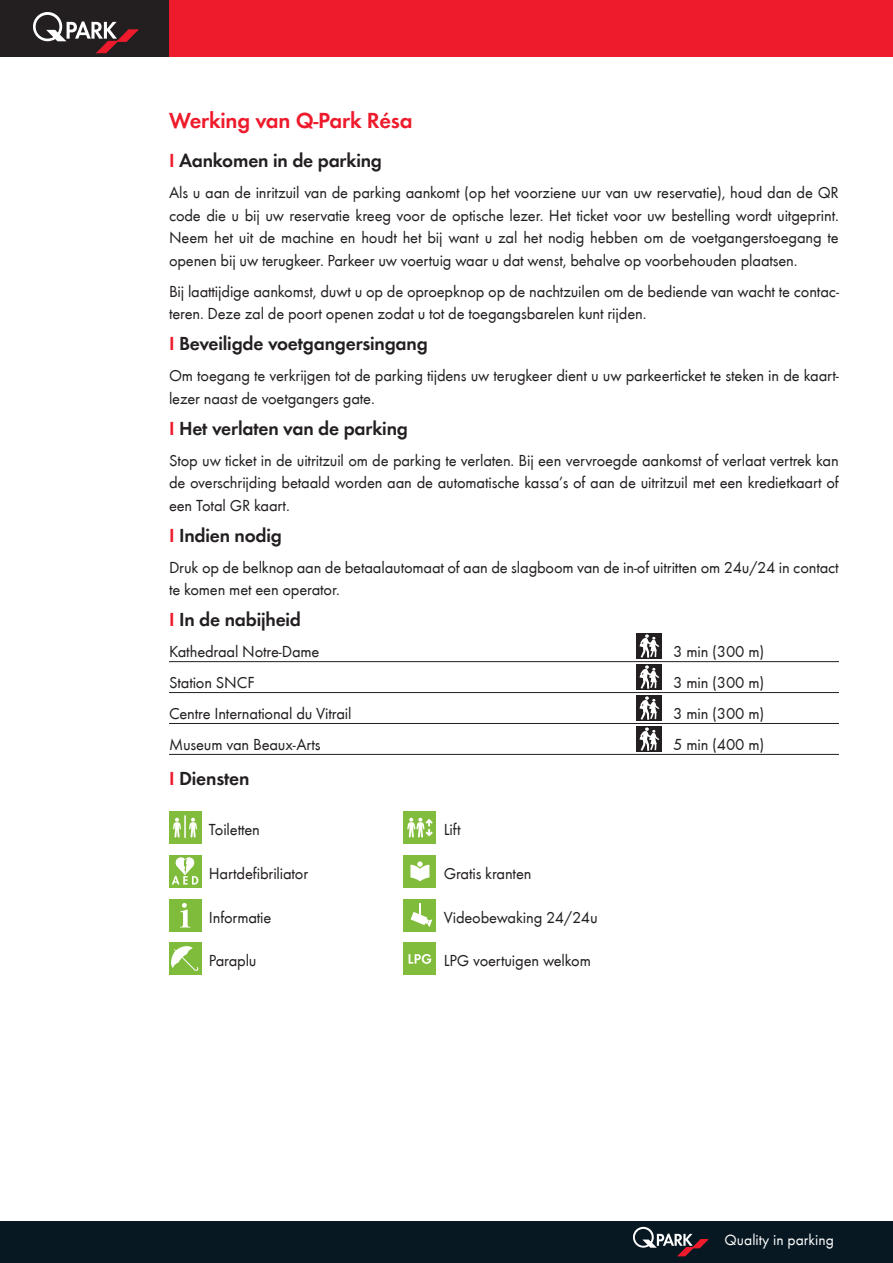
<style>
.page{position:relative;width:893px;height:1263px;background:#fff}
.page>*{position:absolute;margin:0;border:0;box-sizing:border-box;transform-origin:0 0}
.t1{font:22.5px "Futura T Dem";letter-spacing:-.01em;color:#ee1b2c}
.t2{font:19.5px "Futura T Dem";letter-spacing:-.01em;color:#231f20}
.t3{font:16.5px/22.5px "Futura T Boo";letter-spacing:-.01em;color:#231f20}
.t4{font:15.6px "Futura T Boo";color:#fff}
.s1{color:#ee1b2c}
</style>
<div class="page">
<div style="left:0;top:1221px;width:893px;height:42px;background:#071822"></div>
<svg style="left:633px;top:1227px;width:75px;height:29px"></svg>
<div style="left:0;top:0;width:169px;height:57px;background:#231f20"></div>
<div style="left:169px;top:0;width:724px;height:57px;background:#ee1b2c"></div>
<svg style="left:33px;top:12px;width:105px;height:41px"></svg>
<hr style="left:169px;top:692px;width:670px;height:1px;background:#231f20">
<hr style="left:169px;top:661px;width:670px;height:1px;background:#231f20">
<hr style="left:169px;top:723px;width:670px;height:1px;background:#231f20">
<hr style="left:169px;top:754px;width:670px;height:1px;background:#231f20">
<div style="left:169px;top:811px;width:32px;height:33px;background:#82bc3d"></div>
<svg style="left:173px;top:818px;width:8px;height:19px"></svg>
<svg style="left:189px;top:818px;width:8px;height:19px"></svg>
<hr style="left:184px;top:816px;width:2px;height:21px;background:#fff">
<div style="left:169px;top:855px;width:32px;height:32px;background:#80bc3c"></div>
<svg style="left:172px;top:857px;width:26px;height:27px"></svg>
<div style="left:169px;top:899px;width:32px;height:32px;background:#80bc3c"></div>
<svg style="left:180px;top:903px;width:10px;height:24px"></svg>
<div style="left:169px;top:943px;width:32px;height:32px;background:#80bc3c"></div>
<svg style="left:171px;top:946px;width:28px;height:25px"></svg>
<div style="left:404px;top:811px;width:32px;height:33px;background:#82bc3d"></div>
<svg style="left:407px;top:818px;width:26px;height:19px"></svg>
<div style="left:404px;top:855px;width:32px;height:32px;background:#82bc3d"></div>
<svg style="left:410px;top:861px;width:19px;height:20px"></svg>
<div style="left:404px;top:899px;width:32px;height:32px;background:#80bc3c"></div>
<svg style="left:411px;top:903px;width:21px;height:24px"></svg>
<div style="left:404px;top:943px;width:32px;height:32px;background:#82bc3d"></div>
<svg style="left:409px;top:954px;width:22px;height:10px"></svg>
<div style="left:636px;top:664px;width:26px;height:26px;background:#231f20"></div>
<svg style="left:639px;top:665px;width:20px;height:24px"></svg>
<div style="left:636px;top:633px;width:26px;height:26px;background:#231f20"></div>
<svg style="left:639px;top:634px;width:20px;height:24px"></svg>
<div style="left:636px;top:695px;width:26px;height:26px;background:#231f20"></div>
<svg style="left:639px;top:696px;width:20px;height:24px"></svg>
<div style="left:636px;top:726px;width:26px;height:26px;background:#231f20"></div>
<svg style="left:639px;top:727px;width:20px;height:24px"></svg>
<h1 class="t1" style="left:169px;top:107px;width:245px">Werking van Q-Park Résa</h1>
<p class="t2" style="left:169px;top:149px;width:214px"><span class="s1">I</span> Aankomen in de parking</p>
<p class="t3" style="left:169px;top:181px;width:671px;text-align:justify">Als u aan de inritzuil van de parking aankomt (op het voorziene uur van uw reservatie), houd dan de QR code die u bij uw reservatie kreeg voor de optische lezer. Het ticket voor uw bestelling wordt uitgeprint.<br>Neem het uit de machine en houdt het bij want u zal het nodig hebben om de voetgangerstoegang te openen bij uw terugkeer. Parkeer uw voertuig waar u dat wenst, behalve op voorbehouden plaatsen.</p>
<p class="t3" style="left:169px;top:280px;width:671px">Bij laattijdige aankomst, duwt u op de oproepknop op de nachtzuilen om de bediende van wacht te contac&shy;teren. Deze zal de poort openen zodat u tot de toegangsbarelen kunt rijden.</p>
<p class="t2" style="left:169px;top:332px;width:260px"><span class="s1">I</span> Beveiligde voetgangersingang</p>
<p class="t3" style="left:169px;top:364px;width:671px">Om toegang te verkrijgen tot de parking tijdens uw terugkeer dient u uw parkeerticket te steken in de kaart&shy;lezer naast de voetgangers gate.</p>
<p class="t2" style="left:169px;top:417px;width:240px"><span class="s1">I</span> Het verlaten van de parking</p>
<p class="t3" style="left:169px;top:449px;width:671px;text-align:justify">Stop uw ticket in de uitritzuil om de parking te verlaten. Bij een vervroegde aankomst of verlaat vertrek kan de overschrijding betaald worden aan de automatische kassa’s of aan de uitritzuil met een kredietkaart of een Total GR kaart.</p>
<p class="t2" style="left:169px;top:524px;width:114px"><span class="s1">I</span> Indien nodig</p>
<p class="t3" style="left:169px;top:556px;width:671px">Druk op de belknop aan de betaalautomaat of aan de slagboom van de in-of uitritten om 24u/24 in contact te komen met een operator.</p>
<p class="t2" style="left:169px;top:608px;width:134px"><span class="s1">I</span> In de nabijheid</p>
<p class="t3" style="left:169px;top:641px;width:152px">Kathedraal Notre-Dame</p>
<p class="t3" style="left:673px;top:641px;width:93px">3 min (300 m)</p>
<p class="t3" style="left:169px;top:672px;width:87px">Station SNCF</p>
<p class="t3" style="left:673px;top:672px;width:93px">3 min (300 m)</p>
<p class="t3" style="left:169px;top:703px;width:184px">Centre International du Vitrail</p>
<p class="t3" style="left:673px;top:703px;width:93px">3 min (300 m)</p>
<p class="t3" style="left:169px;top:734px;width:153px">Museum van Beaux-Arts</p>
<p class="t3" style="left:673px;top:734px;width:93px">5 min (400 m)</p>
<p class="t2" style="left:169px;top:767px;width:82px"><span class="s1">I</span> Diensten</p>
<p class="t3" style="left:209px;top:818px;width:53px">Toiletten</p>
<p class="t3" style="left:209px;top:862px;width:101px">Hartdefibriliator</p>
<p class="t3" style="left:209px;top:906px;width:64px">Informatie</p>
<p class="t3" style="left:209px;top:950px;width:49px">Paraplu</p>
<p class="t3" style="left:444px;top:818px;width:18px">Lift</p>
<p class="t3" style="left:444px;top:862px;width:89px">Gratis kranten</p>
<p class="t3" style="left:444px;top:906px;width:155px">Videobewaking 24/24u</p>
<p class="t3" style="left:444px;top:950px;width:149px">LPG voertuigen welkom</p>
<p class="t4" style="left:725px;top:1231px;width:111px">Quality in parking</p>
</div>
